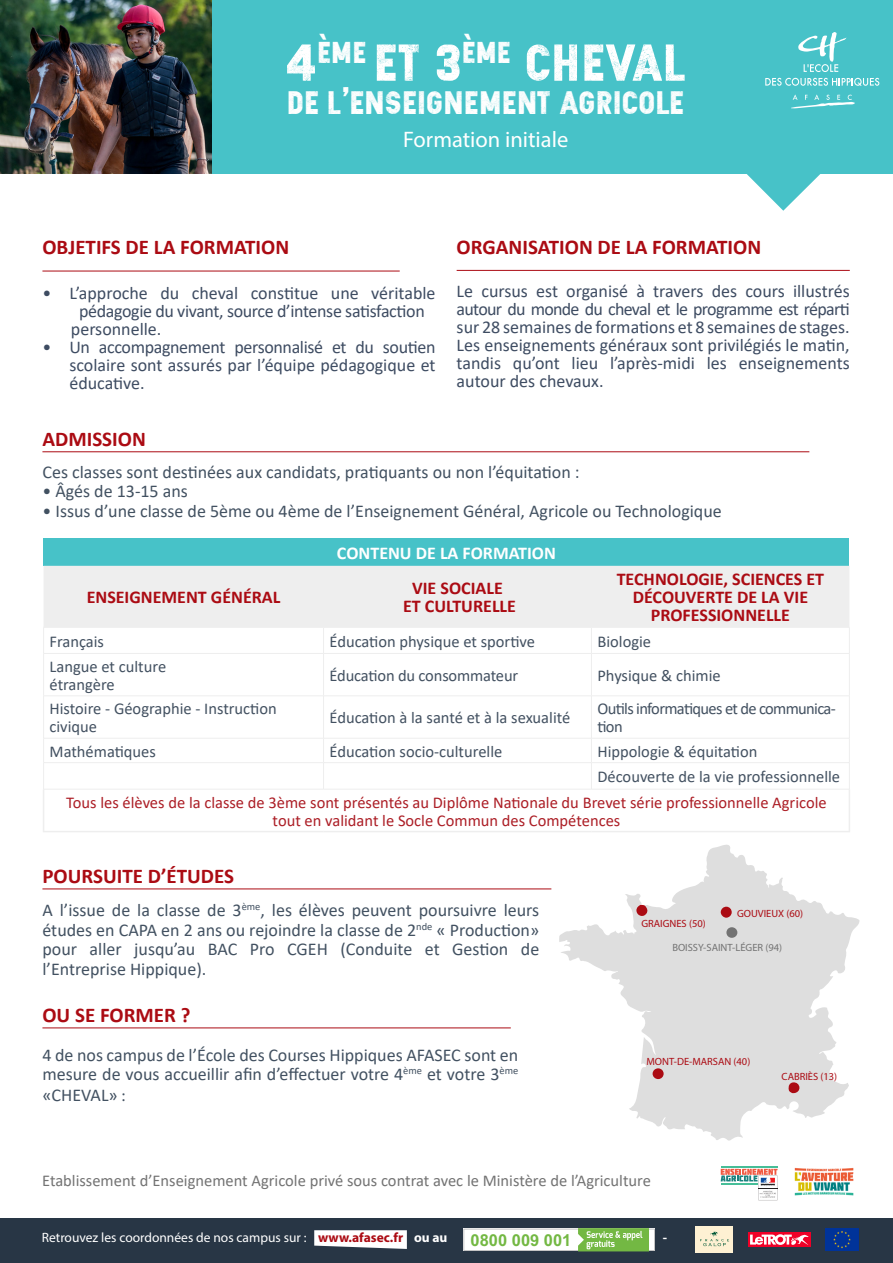
<style>
.page{position:relative;width:893px;height:1263px;background:#fff}
.page>*{position:absolute;margin:0;border:0;box-sizing:border-box;transform-origin:0 0}
.t1{font:52.5px "Zilap Sleep Grunge";letter-spacing:-.015em;color:#fff}
.t2{font:33px "Zilap Sleep Grunge";letter-spacing:.005em;color:#fff}
.t3{font:22.5px "Myriad Pro";color:#fff}
.t4{font:700 21px "Calibri";color:#ab0b13}
.t5{font:18px/19.5px "Calibri";color:#425161}
.t6{font:18px/18px "Calibri";color:#3e4c62;text-align:justify}
.t7{font:700 18px "Calibri";color:#ab0b13}
.t8{font:18px "Calibri";letter-spacing:-.02em;color:#3e4c62}
.t9{font:18px "Calibri";letter-spacing:-.04em;color:#3e4c62}
.t10{font:700 18px "Calibri";color:#fff}
.t11{font:16.5px/18px "Calibri";color:#435161}
.t12{font:16.5px "Calibri";color:#ac1e26}
.t13{font:16.5px "Calibri";color:#737373}
.t14{font:16.5px/18px "Calibri";letter-spacing:-.04em;color:#435161}
.t15{font:700 16.5px "Arial";color:#73b843}
.t16{font:13.5px "Myriad Pro";color:#fff}
.t17{font:700 13.5px "Myriad Pro";color:#fff}
.t18{font:10.5px "Myriad Pro";color:#ab0b13}
.t19{font:10.5px "Myriad Pro";color:#737373}
.s1{font-family:"Myriad Pro";font-size:16.5px}
.s2{font-weight:700;color:#ab0b13}
.s3{font-weight:700}
</style>
<div class="page">
<div style="left:0;top:0;width:893px;height:173px;background:#47c2c8"></div>
<svg style="left:702px;top:173px;width:164px;height:38px"></svg>
<div style="left:0;top:1218px;width:893px;height:45px;background:#283645"></div>
<svg style="left:314px;top:1230px;width:93px;height:19px;background:#e8e9eb"></svg>
<svg style="left:463px;top:1228px;width:192px;height:23px;background:#d0e5c1"></svg>
<div style="left:748px;top:1232px;width:63px;height:15px;background:#ef0027"></div>
<svg style="left:750px;top:1234px;width:58px;height:11px"></svg>
<div style="left:695px;top:1226px;width:38px;height:27px;background:#fef1d3"></div>
<svg style="left:700px;top:1231px;width:29px;height:15px"></svg>
<svg style="left:765px;top:78px;width:114px;height:8px"></svg>
<svg style="left:798px;top:32px;width:49px;height:40px"></svg>
<svg style="left:791px;top:94px;width:64px;height:14px"></svg>
<img style="left:0;top:0;width:211px;height:173px">
<img style="left:825px;top:1228px;width:33px;height:22px">
<hr style="left:457px;top:270px;width:393px;height:1px;background:#ab0b13">
<hr style="left:42px;top:271px;width:358px;height:1px;background:#ab0b13">
<hr style="left:42px;top:889px;width:509px;height:1px;background:#ab0b13">
<hr style="left:42px;top:451px;width:767px;height:1px;background:#ab0b13">
<div style="left:44px;top:538px;width:805px;height:28px;background:#47c2c8"></div>
<div style="left:44px;top:566px;width:805px;height:61px;background:#eee"></div>
<hr style="left:43px;top:789px;width:1px;height:42px;background:#eee">
<hr style="left:849px;top:789px;width:1px;height:42px;background:#eee">
<hr style="left:43px;top:831px;width:281px;height:1px;background:#eee">
<hr style="left:324px;top:831px;width:267px;height:1px;background:#eee">
<hr style="left:591px;top:831px;width:259px;height:1px;background:#eee">
<hr style="left:43px;top:627px;width:281px;height:1px;background:#eee">
<hr style="left:324px;top:627px;width:267px;height:1px;background:#eee">
<hr style="left:591px;top:627px;width:259px;height:1px;background:#eee">
<svg style="left:43px;top:628px;width:1px;height:25px"></svg>
<svg style="left:323px;top:628px;width:1px;height:25px"></svg>
<svg style="left:591px;top:628px;width:1px;height:25px"></svg>
<svg style="left:849px;top:628px;width:1px;height:25px"></svg>
<hr style="left:43px;top:653px;width:281px;height:1px;background:#eee">
<hr style="left:43px;top:654px;width:1px;height:42px;background:#eee">
<hr style="left:324px;top:653px;width:267px;height:1px;background:#eee">
<hr style="left:323px;top:654px;width:1px;height:42px;background:#eee">
<hr style="left:591px;top:653px;width:259px;height:1px;background:#eee">
<hr style="left:591px;top:654px;width:1px;height:42px;background:#eee">
<hr style="left:849px;top:654px;width:1px;height:42px;background:#eee">
<hr style="left:43px;top:695px;width:281px;height:1px;background:#eee">
<hr style="left:43px;top:696px;width:1px;height:42px;background:#eee">
<hr style="left:324px;top:695px;width:267px;height:1px;background:#eee">
<hr style="left:323px;top:696px;width:1px;height:42px;background:#eee">
<hr style="left:591px;top:695px;width:259px;height:1px;background:#eee">
<hr style="left:591px;top:696px;width:1px;height:42px;background:#eee">
<hr style="left:849px;top:696px;width:1px;height:42px;background:#eee">
<hr style="left:43px;top:738px;width:281px;height:1px;background:#eee">
<hr style="left:324px;top:738px;width:267px;height:1px;background:#eee">
<hr style="left:591px;top:738px;width:259px;height:1px;background:#eee">
<hr style="left:43px;top:762px;width:281px;height:1px;background:#eee">
<svg style="left:43px;top:739px;width:1px;height:50px"></svg>
<hr style="left:324px;top:762px;width:267px;height:1px;background:#eee">
<svg style="left:323px;top:739px;width:1px;height:50px"></svg>
<hr style="left:591px;top:762px;width:259px;height:1px;background:#eee">
<svg style="left:591px;top:739px;width:1px;height:50px"></svg>
<svg style="left:849px;top:739px;width:1px;height:50px"></svg>
<hr style="left:43px;top:789px;width:281px;height:1px;background:#eee">
<hr style="left:324px;top:789px;width:267px;height:1px;background:#eee">
<hr style="left:591px;top:789px;width:259px;height:1px;background:#eee">
<hr style="left:42px;top:1028px;width:469px;height:1px;background:#ab0b13">
<svg style="left:559px;top:844px;width:301px;height:297px;fill:#dedede"></svg>
<svg style="left:636px;top:905px;width:12px;height:11px"></svg>
<svg style="left:788px;top:1082px;width:12px;height:11px"></svg>
<div style="left:721px;top:906px;width:11px;height:12px;background:#ab0b13;border-radius:50%"></div>
<div style="left:653px;top:1068px;width:11px;height:11px;background:#ab0b13;border-radius:50%"></div>
<div style="left:726px;top:927px;width:11px;height:11px;background:#737373;border-radius:50%"></div>
<hr style="left:721px;top:1166px;width:56px;height:1px;background:#46be98">
<svg style="left:721px;top:1169px;width:57px;height:31px"></svg>
<img style="left:794px;top:1167px;width:60px;height:29px">
<h1 class="t1" style="left:284px;top:28px;width:404px">4<sup>ÈME</sup> ET 3<sup>ÈME</sup> CHEVAL</h1>
<h2 class="t2" style="left:287px;top:81px;width:399px">DE L’ENSEIGNEMENT AGRICOLE</h2>
<p class="t3" style="left:403px;top:125px;width:167px">Formation initiale</p>
<p class="t4" style="left:42px;top:232px;width:248px">OBJETIFS DE LA FORMATION</p>
<p class="t4" style="left:457px;top:232px;width:306px">ORGANISATION DE LA FORMATION</p>
<p class="t6" style="left:42px;top:284px;width:395px">• L’approche du cheval constitue une véritable</p>
<p class="t8" style="left:79px;top:299px;width:347px">pédagogie du vivant, source d’intense satisfaction</p>
<p class="t6" style="left:71px;top:320px;width:92px">personnelle.</p>
<p class="t6" style="left:69px;top:338px;width:368px;text-indent:-27px">• Un accompagnement personnalisé et du soutien scolaire sont assurés par l’équipe pédagogique et éducative.</p>
<p class="t4" style="left:42px;top:424px;width:105px">ADMISSION</p>
<p class="t6" style="left:457px;top:281px;width:395px">Le cursus est organisé à travers des cours illustrés</p>
<p class="t9" style="left:457px;top:296px;width:395px">autour du monde du cheval et le programme est réparti</p>
<p class="t6" style="left:457px;top:317px;width:395px">sur 28 semaines de formations et 8 semaines de stages.</p>
<p class="t6" style="left:457px;top:335px;width:395px">Les enseignements généraux sont privilégiés le matin,</p>
<p class="t6" style="left:457px;top:353px;width:395px">tandis qu’ont lieu l’après-midi les enseignements</p>
<p class="t6" style="left:457px;top:371px;width:148px">autour des chevaux.</p>
<p class="t5" style="left:42px;top:461px;width:539px">Ces classes sont destinées aux candidats, pratiquants ou non l’équitation :</p>
<p class="t5" style="left:42px;top:481px;width:147px">• Âgés de 13-15 ans</p>
<p class="t5" style="left:42px;top:500px;width:681px">• Issus d’une classe de 5ème ou 4ème de l’Enseignement Général, Agricole ou Technologique</p>
<p class="t10" style="left:337px;top:540px;width:220px">CONTENU DE LA FORMATION</p>
<p class="t7" style="left:87px;top:585px;width:195px">ENSEIGNEMENT GÉNÉRAL</p>
<p class="t7" style="left:412px;top:576px;width:92px">VIE SOCIALE</p>
<p class="t7" style="left:403px;top:594px;width:114px">ET CULTURELLE</p>
<p class="t7" style="left:617px;top:567px;width:209px">TECHNOLOGIE, SCIENCES ET</p>
<p class="t7" style="left:633px;top:585px;width:177px">DÉCOUVERTE DE LA VIE</p>
<p class="t7" style="left:651px;top:603px;width:141px">PROFESSIONNELLE</p>
<p class="t11" style="left:50px;top:632px;width:56px">Français</p>
<p class="t11" style="left:330px;top:632px;width:207px">Éducation physique et sportive</p>
<p class="t11" style="left:597px;top:632px;width:55px">Biologie</p>
<p class="t11" style="left:50px;top:657px;width:118px">Langue et culture</p>
<p class="t11" style="left:50px;top:675px;width:67px">étrangère</p>
<p class="t11" style="left:330px;top:666px;width:190px">Éducation du consommateur</p>
<p class="t11" style="left:597px;top:666px;width:125px">Physique &amp; chimie</p>
<p class="t11" style="left:50px;top:699px;width:229px">Histoire - Géographie - Instruction civique</p>
<p class="t11" style="left:330px;top:708px;width:242px">Éducation à la santé et à la sexualité</p>
<p class="t14" style="left:597px;top:699px;width:240px">Outils informatiques et de communica&shy;tion</p>
<p class="t11" style="left:50px;top:742px;width:108px">Mathématiques</p>
<p class="t11" style="left:330px;top:742px;width:174px">Éducation socio-culturelle</p>
<p class="t11" style="left:597px;top:742px;width:162px">Hippologie &amp; équitation</p>
<p class="t11" style="left:597px;top:767px;width:244px">Découverte de la vie professionnelle</p>
<p class="t12" style="left:66px;top:791px;width:762px">Tous les élèves de la classe de 3ème sont présentés au Diplôme Nationale du Brevet série professionnelle Agricole</p>
<p class="t12" style="left:273px;top:809px;width:349px">tout en validant le Socle Commun des Compétences</p>
<p class="t4" style="left:42px;top:861px;width:193px">POURSUITE D’ÉTUDES</p>
<p class="t5" style="left:42px;top:900px;width:498px">A l’issue de la classe de 3<sup>ème</sup>, les élèves peuvent poursuivre leurs études en CAPA en 2 ans ou rejoindre la classe de 2<sup>nde</sup> « Production»</p>
<p class="t5" style="left:42px;top:939px;width:498px">pour aller jusqu’au BAC Pro CGEH (Conduite et Gestion de</p>
<p class="t5" style="left:42px;top:958px;width:165px">l’Entreprise Hippique).</p>
<p class="t4" style="left:42px;top:1000px;width:149px">OU SE FORMER ?</p>
<p class="t5" style="left:42px;top:1045px;width:477px">4 de nos campus de l’École des Courses Hippiques AFASEC sont en mesure de vous accueillir afin d’effectuer votre 4<sup>ème</sup> et votre 3<sup>ème</sup></p>
<p class="t5" style="left:42px;top:1085px;width:84px">«CHEVAL» <span class="s1">:</span></p>
<p class="t18" style="left:641px;top:917px;width:66px">GRAIGNES (50)</p>
<p class="t18" style="left:737px;top:907px;width:68px">GOUVIEUX (60)</p>
<p class="t19" style="left:672px;top:941px;width:111px">BOISSY-SAINT-LÉGER (94)</p>
<p class="t18" style="left:646px;top:1055px;width:105px">MONT-DE-MARSAN (40)</p>
<p class="t18" style="left:782px;top:1070px;width:57px">CABRIÈS (13)</p>
<p class="t13" style="left:42px;top:1169px;width:610px">Etablissement d’Enseignement Agricole privé sous contrat avec le Ministère de l’Agriculture</p>
<p class="t16" style="left:42px;top:1229px;width:407px">Retrouvez les coordonnées de nos campus sur : <span class="s2">www.afasec.fr</span> <span class="s3">ou au</span></p>
<p class="t17" style="left:663px;top:1229px;width:6px">-</p>
<p class="t15" style="left:471px;top:1229px;width:102px">0800 009 001</p>
</div>
